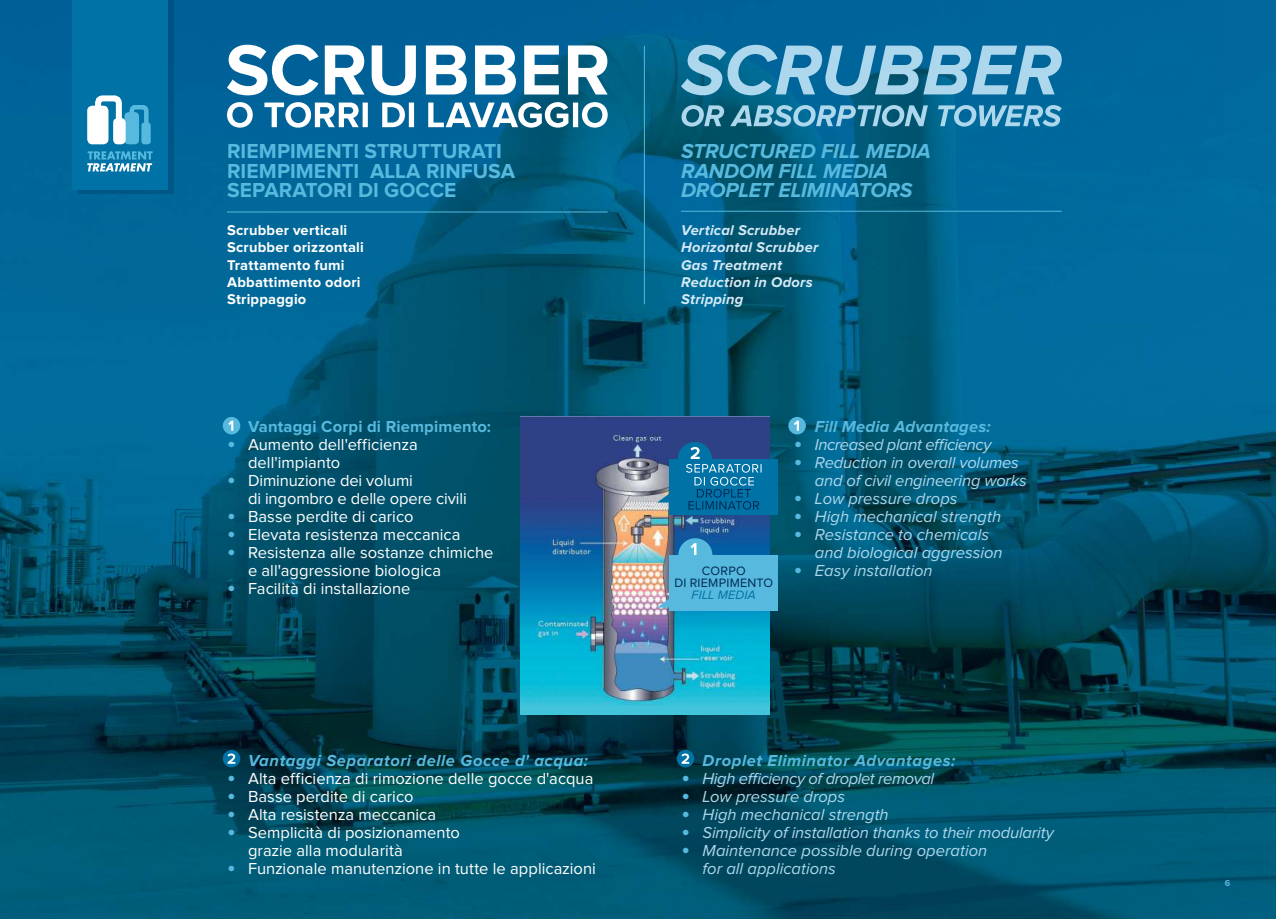
<style>
.page{position:relative;width:1276px;height:919px;background:#fff}
.page>*{position:absolute;margin:0;border:0;box-sizing:border-box;transform-origin:0 0}
.t1{font:700 21px/19.5px "Proxima Nova";letter-spacing:.005em;color:#57b9dd}
.t2{font:italic 700 21px/19.5px "Proxima Nova";letter-spacing:-.005em;color:#57b9dd}
.t3{font:16.5px/18px "Proxima Nova";color:#fff}
.t4{font:italic 16.5px/18px "Proxima Nova";letter-spacing:-.005em;color:#add7ec}
.t5{font:italic 700 16.5px "Proxima Nova";letter-spacing:.035em;color:#57b9dd}
.t6{font:italic 16.5px "Proxima Nova";letter-spacing:-.025em;color:#add7ec}
.t7{font:700 16.5px "Proxima Nova";letter-spacing:.01em;color:#57b9dd}
.t8{font:italic 700 16.5px "Proxima Nova";letter-spacing:.01em;color:#57b9dd}
.t9{font:700 14.7px/17.2px "Proxima Nova";letter-spacing:.015em;color:#fff}
.t10{font:italic 700 14.7px/17.2px "Proxima Nova";letter-spacing:.015em;color:#d4e9f5}
.t11{font:12.6px "Proxima Nova";letter-spacing:.02em;color:#002955}
.t12{font:italic 12.6px "Proxima Nova";letter-spacing:.01em;color:#0072a5}
.t13{font:700 9px "Proxima Nova";color:#57b9dd}
.s1{font-family:"Futura Std";font-size:14.7px;color:#57b9dd}
.s2{font-family:"Futura Std";font-style:normal;font-size:14.7px;color:#57b9dd}
</style>
<div class="page">
<img style="left:0;top:0;width:106px;height:918px">
<img style="left:160px;top:0;width:1116px;height:918px">
<img style="left:106px;top:193px;width:54px;height:725px">
<hr style="left:681px;top:211px;width:380px;height:1px;background:#57b9dd">
<hr style="left:227px;top:211px;width:381px;height:1px;background:#57b9dd">
<hr style="left:644px;top:46px;width:1px;height:258px;background:#57b9dd">
<svg style="left:681px;top:45px;width:380px;height:50px;background:#5aa0c1"></svg>
<svg style="left:227px;top:45px;width:381px;height:50px"></svg>
<svg style="left:227px;top:102px;width:381px;height:26px"></svg>
<svg style="left:681px;top:105px;width:380px;height:21px;background:#5399b7"></svg>
<img style="left:520px;top:417px;width:249px;height:297px">
<div style="left:669px;top:459px;width:109px;height:55px;background:#0072a5"></div>
<div style="left:669px;top:555px;width:109px;height:55px;background:#57b9dd"></div>
<svg style="left:657px;top:598px;width:12px;height:9px"></svg>
<svg style="left:657px;top:493px;width:12px;height:9px"></svg>
<div style="left:678px;top:538px;width:34px;height:34px;background:#57b9dd;border-radius:50%"></div>
<div style="left:678px;top:442px;width:34px;height:34px;background:#0072a5;border-radius:50%"></div>
<div style="left:78px;top:0;width:96px;height:193px;background:#005485"></div>
<div style="left:72px;top:0;width:96px;height:189px;background:#0072a5"></div>
<svg style="left:690px;top:543px;width:6px;height:12px"></svg>
<div style="left:223px;top:417px;width:17px;height:17px;background:#57b9dd;border-radius:50%"></div>
<svg style="left:228px;top:420px;width:5px;height:10px"></svg>
<div style="left:788px;top:417px;width:18px;height:17px;background:#57b9dd;border-radius:50%"></div>
<svg style="left:794px;top:420px;width:5px;height:10px"></svg>
<svg style="left:223px;top:749px;width:17px;height:18px"></svg>
<svg style="left:227px;top:753px;width:8px;height:10px"></svg>
<svg style="left:677px;top:749px;width:17px;height:18px"></svg>
<svg style="left:681px;top:753px;width:8px;height:10px"></svg>
<svg style="left:87px;top:151px;width:66px;height:20px"></svg>
<div style="left:124px;top:112px;width:15px;height:32px;background:#57b9dd;border-radius:4px"></div>
<div style="left:141px;top:122px;width:10px;height:22px;background:#57b9dd;border-radius:3px"></div>
<svg style="left:92px;top:95px;width:59px;height:38px"></svg>
<div style="left:87px;top:106px;width:21px;height:38px;background:#fff;border-radius:5px"></div>
<div style="left:113px;top:118px;width:13px;height:26px;background:#fff;border-radius:5px"></div>
<svg style="left:686px;top:447px;width:75px;height:62px"></svg>
<p class="t1" style="left:227px;top:141px;width:289px">RIEMPIMENTI STRUTTURATI<br>RIEMPIMENTI ALLA RINFUSA<br>SEPARATORI DI GOCCE</p>
<p class="t2" style="left:681px;top:142px;width:251px">STRUCTURED FILL MEDIA<br>RANDOM FILL MEDIA<br>DROPLET ELIMINATORS</p>
<p class="t9" style="left:227px;top:221px;width:138px">Scrubber verticali<br>Scrubber orizzontali<br>Trattamento fumi<br>Abbattimento odori<br>Strippaggio</p>
<p class="t10" style="left:681px;top:222px;width:139px">Vertical Scrubber<br>Horizontal Scrubber<br>Gas Treatment<br>Reduction in Odors<br>Stripping</p>
<p class="t7" style="left:248px;top:417px;width:244px">Vantaggi Corpi di Riempimento:</p>
<p class="t3" style="left:248px;top:435px;width:171px;text-indent:-21px"><span class="s1">•</span> Aumento dell'efficienza dell'impianto</p>
<p class="t3" style="left:248px;top:471px;width:220px;text-indent:-21px"><span class="s1">•</span> Diminuzione dei volumi<br>di ingombro e delle opere civili</p>
<p class="t3" style="left:227px;top:507px;width:188px"><span class="s1">•</span> Basse perdite di carico</p>
<p class="t3" style="left:227px;top:525px;width:235px"><span class="s1">•</span> Elevata resistenza meccanica</p>
<p class="t3" style="left:248px;top:543px;width:247px;text-indent:-21px"><span class="s1">•</span> Resistenza alle sostanze chimiche e all'aggressione biologica</p>
<p class="t3" style="left:227px;top:579px;width:185px"><span class="s1">•</span> Facilità di installazione</p>
<p class="t5" style="left:248px;top:753px;width:341px">Vantaggi Separatori delle Gocce d' acqua:</p>
<p class="t3" style="left:227px;top:769px;width:368px"><span class="s1">•</span> Alta efficienza di rimozione delle gocce d'acqua</p>
<p class="t3" style="left:227px;top:787px;width:188px"><span class="s1">•</span> Basse perdite di carico</p>
<p class="t3" style="left:227px;top:805px;width:211px"><span class="s1">•</span> Alta resistenza meccanica</p>
<p class="t3" style="left:248px;top:823px;width:213px;text-indent:-21px"><span class="s1">•</span> Semplicità di posizionamento grazie alla modularità</p>
<p class="t3" style="left:227px;top:859px;width:370px"><span class="s1">•</span> Funzionale manutenzione in tutte le applicazioni</p>
<p class="t8" style="left:815px;top:419px;width:177px">Fill Media Advantages:</p>
<p class="t6" style="left:794px;top:437px;width:199px"><span class="s2">•</span> Increased plant efficiency</p>
<p class="t4" style="left:815px;top:454px;width:213px;text-indent:-21px"><span class="s2">•</span> Reduction in overall volumes and of civil engineering works</p>
<p class="t4" style="left:794px;top:490px;width:165px"><span class="s2">•</span> Low pressure drops</p>
<p class="t4" style="left:794px;top:508px;width:209px"><span class="s2">•</span> High mechanical strength</p>
<p class="t4" style="left:815px;top:526px;width:189px;text-indent:-21px"><span class="s2">•</span> Resistance to chemicals and biological aggression</p>
<p class="t11" style="left:702px;top:563px;width:45px">CORPO</p>
<p class="t4" style="left:794px;top:562px;width:140px"><span class="s2">•</span> Easy installation</p>
<p class="t11" style="left:674px;top:575px;width:100px">DI RIEMPIMENTO</p>
<p class="t12" style="left:691px;top:589px;width:66px">FILL MEDIA</p>
<p class="t5" style="left:702px;top:753px;width:254px">Droplet Eliminator Advantages:</p>
<p class="t6" style="left:681px;top:771px;width:254px"><span class="s2">•</span> High efficiency of droplet removal</p>
<p class="t4" style="left:681px;top:788px;width:165px"><span class="s2">•</span> Low pressure drops</p>
<p class="t4" style="left:681px;top:806px;width:209px"><span class="s2">•</span> High mechanical strength</p>
<p class="t4" style="left:681px;top:824px;width:374px"><span class="s2">•</span> Simplicity of installation thanks to their modularity</p>
<p class="t4" style="left:702px;top:842px;width:286px;text-indent:-21px"><span class="s2">•</span> Maintenance possible during operation for all applications</p>
<p class="t13" style="left:1225px;top:878px;width:7px">6</p>
</div>
